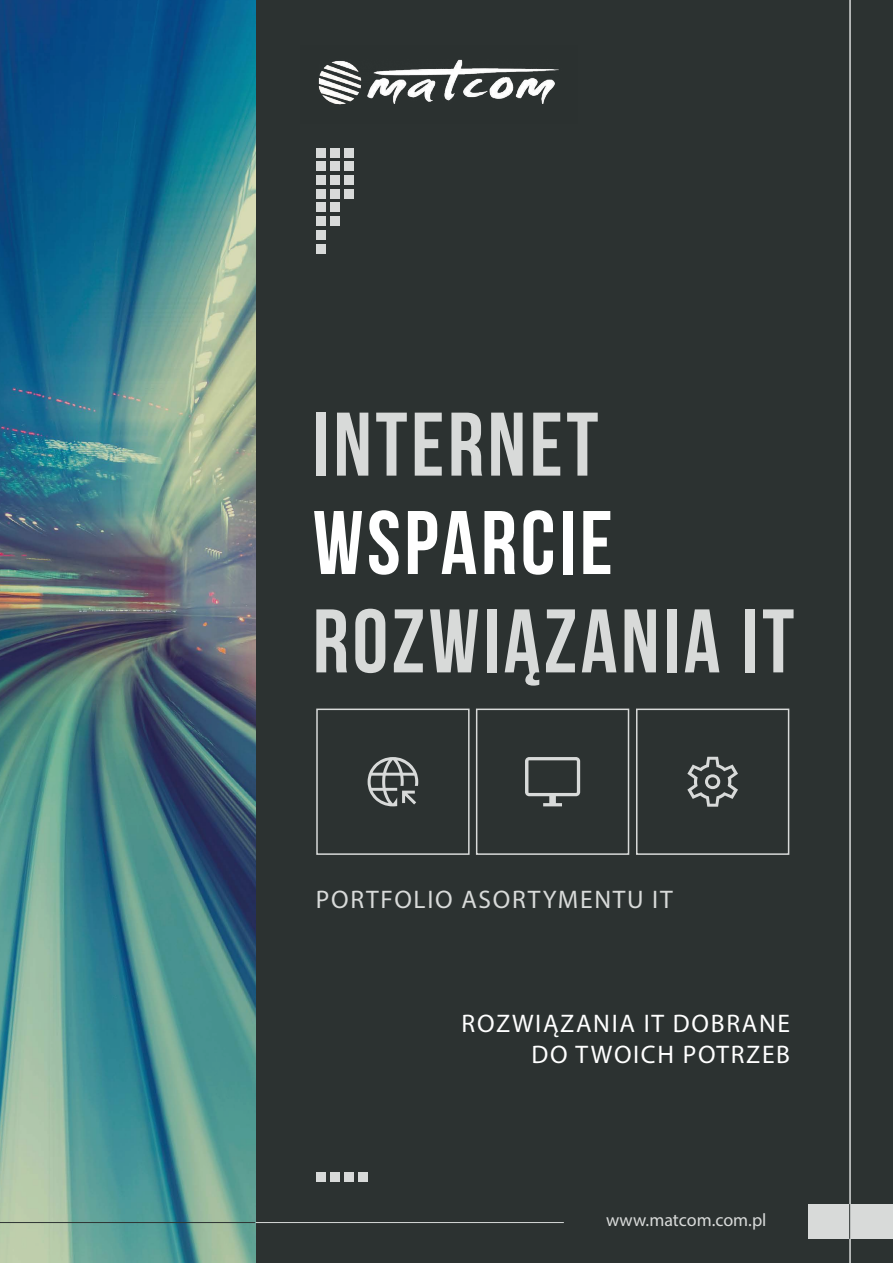
<style>
.page{position:relative;width:893px;height:1263px;background:#2c3231}
.page>*{position:absolute;margin:0;border:0;box-sizing:border-box;transform-origin:0 0}
.t1{font:90px "Bebas Neue";letter-spacing:.04em;color:#d8dad9}
.t2{font:90px "Bebas Neue";letter-spacing:.04em;color:#fff}
.t3{font:25.5px/30.6px "Myriad Pro";letter-spacing:.065em;color:#fff;text-align:right}
.t4{font:25.5px "Myriad Pro";letter-spacing:.065em;color:#d8dad9}
.t5{font:18px "Myriad Pro";color:#d8dad9}
</style>
<div class="page">
<hr style="left:849px;top:0;width:2px;height:1263px;background:#d8dad9">
<div style="left:808px;top:1204px;width:85px;height:35px;background:#d8dad9"></div>
<hr style="left:849px;top:1204px;width:1px;height:35px;background:#2c3231">
<hr style="left:0;top:1222px;width:564px;height:1px;background:#d8dad9">
<div style="left:316px;top:708px;width:154px;height:147px;border:2px solid #d8dad9"></div>
<div style="left:476px;top:708px;width:153px;height:147px;border:2px solid #d8dad9"></div>
<div style="left:636px;top:708px;width:153px;height:147px;border:2px solid #d8dad9"></div>
<svg style="left:368px;top:757px;width:50px;height:49px"></svg>
<svg style="left:525px;top:757px;width:55px;height:49px"></svg>
<svg style="left:687px;top:757px;width:51px;height:50px"></svg>
<img style="left:318px;top:59px;width:241px;height:46px">
<div style="left:316px;top:1171px;width:10px;height:10px;background:#d8dad9"></div>
<div style="left:330px;top:1171px;width:10px;height:10px;background:#d8dad9"></div>
<div style="left:344px;top:1171px;width:10px;height:10px;background:#d8dad9"></div>
<div style="left:358px;top:1171px;width:10px;height:10px;background:#d8dad9"></div>
<div style="left:316px;top:148px;width:10px;height:9px;background:#d8dad9"></div>
<div style="left:330px;top:148px;width:10px;height:9px;background:#d8dad9"></div>
<div style="left:344px;top:148px;width:10px;height:9px;background:#d8dad9"></div>
<div style="left:316px;top:161px;width:10px;height:10px;background:#d8dad9"></div>
<div style="left:330px;top:161px;width:10px;height:10px;background:#d8dad9"></div>
<div style="left:344px;top:161px;width:10px;height:10px;background:#d8dad9"></div>
<div style="left:316px;top:175px;width:10px;height:10px;background:#d8dad9"></div>
<div style="left:330px;top:175px;width:10px;height:10px;background:#d8dad9"></div>
<div style="left:344px;top:175px;width:10px;height:10px;background:#d8dad9"></div>
<div style="left:316px;top:189px;width:10px;height:10px;background:#d8dad9"></div>
<div style="left:330px;top:189px;width:10px;height:10px;background:#d8dad9"></div>
<div style="left:344px;top:189px;width:10px;height:10px;background:#d8dad9"></div>
<div style="left:316px;top:202px;width:10px;height:10px;background:#d8dad9"></div>
<div style="left:330px;top:202px;width:10px;height:10px;background:#d8dad9"></div>
<div style="left:316px;top:216px;width:10px;height:10px;background:#d8dad9"></div>
<div style="left:330px;top:216px;width:10px;height:10px;background:#d8dad9"></div>
<div style="left:316px;top:230px;width:10px;height:10px;background:#d8dad9"></div>
<div style="left:316px;top:244px;width:10px;height:10px;background:#d8dad9"></div>
<img style="left:0;top:0;width:255px;height:1263px">
<hr style="left:0;top:1222px;width:255px;height:1px;background:#2c3231">
<h1 class="t1" style="left:313px;top:395px;width:287px">INTERNET</h1>
<h1 class="t2" style="left:313px;top:493px;width:302px">WSPARCIE</h1>
<h1 class="t1" style="left:313px;top:592px;width:483px">ROZWIĄZANIA IT</h1>
<p class="t4" style="left:316px;top:884px;width:358px">PORTFOLIO ASORTYMENTU IT</p>
<p class="t3" style="left:462px;top:1008px;width:330px">ROZWIĄZANIA IT DOBRANE<br>DO TWOICH POTRZEB</p>
<p class="t5" style="left:606px;top:1208px;width:162px">www.matcom.com.pl</p>
</div>
